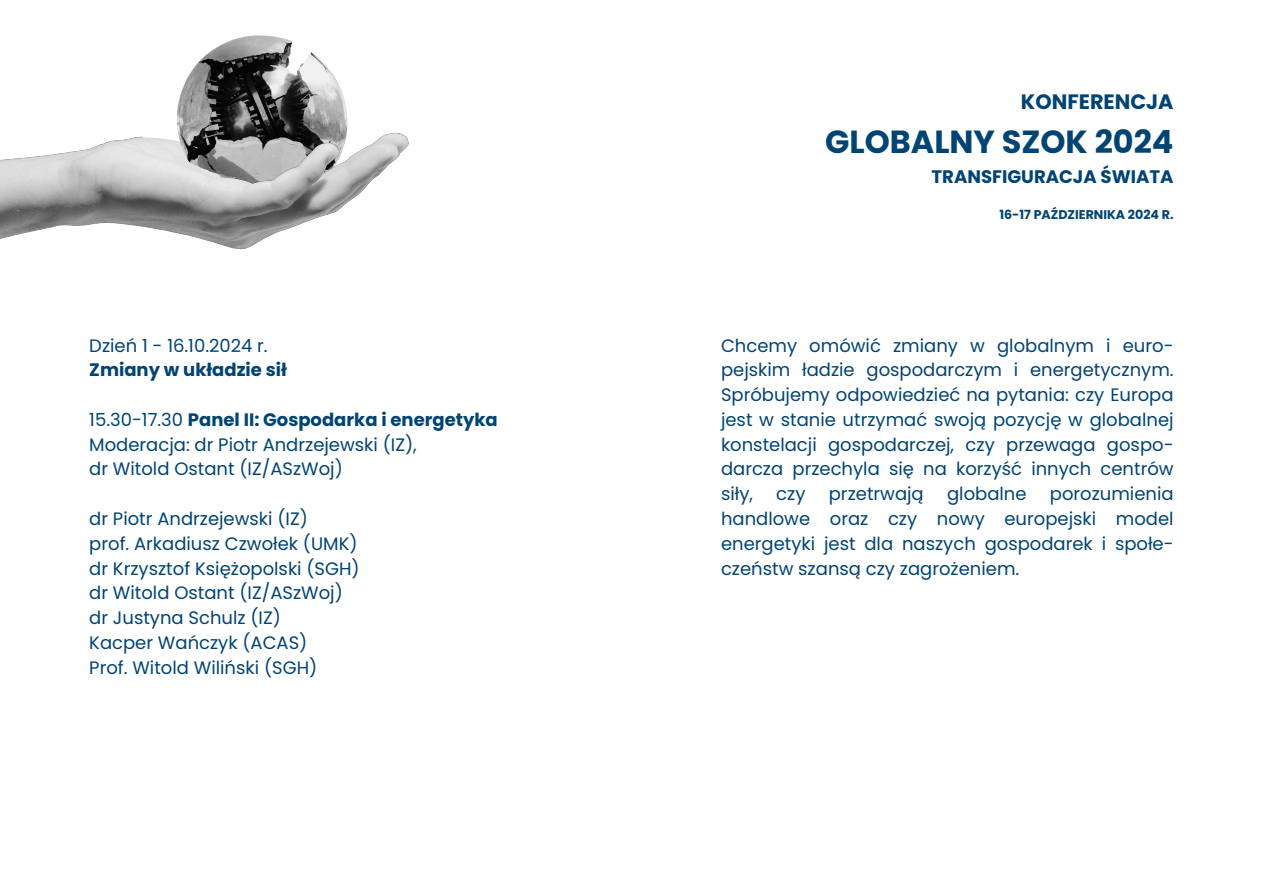
<style>
.page{position:relative;width:1263px;height:894px;background:#fff}
.page>*{position:absolute;margin:0;border:0;box-sizing:border-box;transform-origin:0 0}
.t1{font:700 31.95px "Poppins";color:#004473}
.t2{font:700 20.85px "Poppins";color:#004473}
.t3{font:700 18.15px "Poppins";color:#004473}
.t4{font:18px/24.8px "Poppins";color:#004473}
.t5{font:700 12.6px "Poppins";color:#004473}
.s1{font-weight:700}
</style>
<div class="page">
<img style="left:0;top:132px;width:408px;height:107px">
<img style="left:167px;top:35px;width:181px;height:215px">
<h2 class="t4" style="left:89px;top:333px;width:199px">Dzień 1 - 16.10.2024 r.<br><span class="s1">Zmiany w układzie sił</span></h2>
<p class="t4" style="left:89px;top:407px;width:410px">15.30-17.30 <span class="s1">Panel II: Gospodarka i energetyka<br></span>Moderacja: dr Piotr Andrzejewski (IZ),<br>dr Witold Ostant (IZ/ASzWoj)</p>
<h3 class="t4" style="left:89px;top:506px;width:272px">dr Piotr Andrzejewski (IZ)<br>prof. Arkadiusz Czwołek (UMK) dr Krzysztof Księżopolski (SGH) dr Witold Ostant (IZ/ASzWoj) dr Justyna Schulz (IZ)<br>Kacper Wańczyk (ACAS)<br>Prof. Witold Wiliński (SGH)</h3>
<h3 class="t2" style="left:1021px;top:87px;width:154px">KONFERENCJA</h3>
<h3 class="t1" style="left:825px;top:120px;width:350px">GLOBALNY SZOK 2024</h3>
<h3 class="t3" style="left:931px;top:163px;width:244px">TRANSFIGURACJA ŚWIATA</h3>
<h3 class="t5" style="left:999px;top:206px;width:176px">16-17 PAŹDZIERNIKA 2024 R.</h3>
<h1 class="t4" style="left:721px;top:333px;width:454px;text-align:justify">Chcemy omówić zmiany w globalnym i euro&shy;pejskim ładzie gospodarczym i energetycznym.<br>Spróbujemy odpowiedzieć na pytania: czy Europa jest w stanie utrzymać swoją pozycję w globalnej konstelacji gospodarczej, czy przewaga gospo&shy;darcza przechyla się na korzyść innych centrów siły,</h1>
<h1 class="t4" style="left:721px;top:481px;width:454px;text-align:justify;text-indent:329px">porozumienia handlowe oraz czy nowy europejski model energetyki jest dla naszych gospodarek i społe&shy;czeństw szansą czy zagrożeniem.</h1>
<h1 class="t4" style="left:776px;top:481px;width:31px">czy</h1>
<h1 class="t4" style="left:829px;top:481px;width:96px">przetrwają</h1>
<h1 class="t4" style="left:947px;top:481px;width:81px">globalne</h1>
</div>
